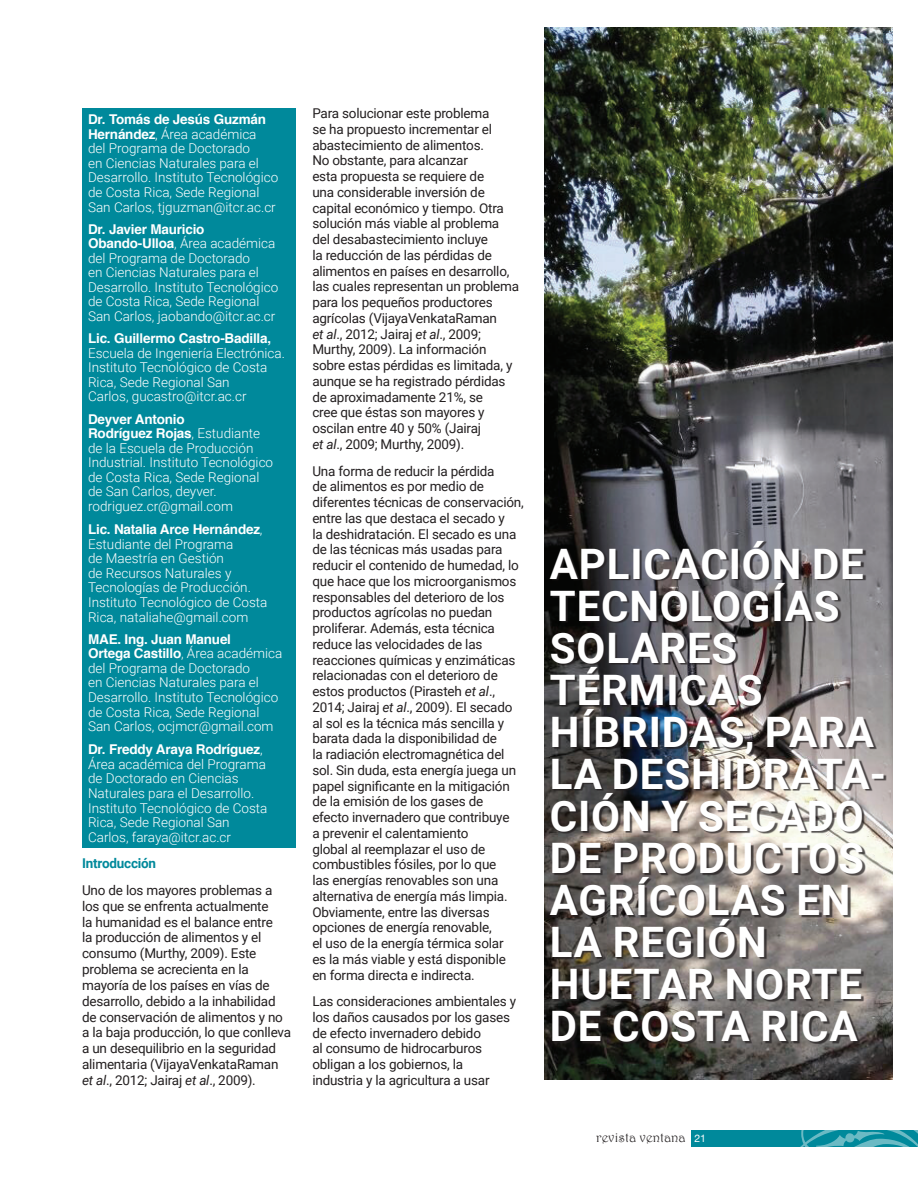
<style>
.page{position:relative;width:918px;height:1188px;background:#fff}
.page>*{position:absolute;margin:0;border:0;box-sizing:border-box;transform-origin:0 0}
.t1{font:700 42px/42px "Roboto";letter-spacing:.02em;color:#fff}
.t2{font:13.5px/15.8px "Roboto";letter-spacing:-.015em;color:#231f20}
.t3{font:300 13.5px/14.5px "Roboto";color:#fff}
.t4{font:700 13.5px/14.5px "Helvetica";letter-spacing:-.015em;color:#fff}
.t5{font:13.5px "Harrington";color:#231f20}
.t6{font:700 13.5px "Roboto";letter-spacing:-.015em;color:#00899b}
.s1{font-family:"Helvetica";font-weight:700}
.s2{font-family:"Roboto";font-weight:300}
.s3{font-style:italic}
.s4{font-family:"Helvetica Neue";font-size:10.5px;color:#fff}
</style>
<div class="page">
<div style="left:691px;top:1130px;width:227px;height:17px;background:#00899b"></div>
<svg style="left:800px;top:1130px;width:118px;height:17px"></svg>
<div style="left:82px;top:108px;width:213px;height:740px;background:#00899b"></div>
<img style="left:544px;top:27px;width:348px;height:1052px">
<div style="left:552px;top:542px;width:335px;height:502px;background:#231f20;opacity:.75"></div>
<p class="t4" style="left:88px;top:112px;width:179px">Dr. Tomás de Jesús Guzmán</p>
<p class="t3" style="left:88px;top:126px;width:192px"><span class="s1">Hernández</span>, Área académica<br>del Programa de Doctorado<br>en Ciencias Naturales para el<br>Desarrollo. Instituto Tecnológico de Costa Rica, Sede Regional<br>San Carlos, tjguzman@itcr.ac.cr</p>
<p class="t4" style="left:88px;top:222px;width:118px">Dr. Javier Mauricio</p>
<p class="t3" style="left:88px;top:236px;width:192px"><span class="s1">Obando-Ulloa</span>, Área académica del Programa de Doctorado<br>en Ciencias Naturales para el<br>Desarrollo. Instituto Tecnológico de Costa Rica, Sede Regional<br>San Carlos, jaobando@itcr.ac.cr</p>
<p class="t4" style="left:88px;top:331px;width:185px">Lic. Guillermo Castro-Badilla,</p>
<p class="t3" style="left:88px;top:345px;width:198px">Escuela de Ingeniería Electrónica.<br>Instituto Tecnológico de Costa<br>Rica, Sede Regional San<br>Carlos, gucastro@itcr.ac.cr</p>
<p class="t4" style="left:88px;top:412px;width:174px">Deyver Antonio<br>Rodríguez Rojas<span class="s2">, Estudiante</span></p>
<p class="t3" style="left:88px;top:440px;width:187px">de la Escuela de Producción<br>Industrial. Instituto Tecnológico de Costa Rica, Sede Regional de San Carlos, deyver. rodriguez.cr@gmail.com</p>
<p class="t4" style="left:88px;top:522px;width:176px">Lic. Natalia Arce Hernández<span class="s2">,</span></p>
<p class="t3" style="left:88px;top:536px;width:181px">Estudiante del Programa<br>de Maestría en Gestión<br>de Recursos Naturales y<br>Tecnologías de Producción.<br>Instituto Tecnológico de Costa<br>Rica, nataliahe@gmail.com</p>
<p class="t4" style="left:88px;top:632px;width:196px">MAE. Ing. Juan Manuel<br>Ortega Castillo<span class="s2">, Área académica</span></p>
<p class="t3" style="left:88px;top:660px;width:192px">del Programa de Doctorado<br>en Ciencias Naturales para el<br>Desarrollo. Instituto Tecnológico de Costa Rica, Sede Regional<br>San Carlos, ocjmcr@gmail.com</p>
<p class="t4" style="left:88px;top:743px;width:176px">Dr. Freddy Araya Rodríguez<span class="s2">,</span></p>
<p class="t3" style="left:88px;top:756px;width:181px">Área académica del Programa de Doctorado en Ciencias<br>Naturales para el Desarrollo.<br>Instituto Tecnológico de Costa<br>Rica, Sede Regional San<br>Carlos, faraya@itcr.ac.cr</p>
<p class="t6" style="left:82px;top:854px;width:76px">Introducción</p>
<p class="t2" style="left:82px;top:882px;width:211px">Uno de los mayores problemas a los que se enfrenta actualmente<br>la humanidad es el balance entre<br>la producción de alimentos y el consumo (Murthy, 2009). Este problema se acrecienta en la mayoría de los países en vías de desarrollo, debido a la inhabilidad de conservación de alimentos y no a la baja producción, lo que conlleva a un desequilibrio en la seguridad alimentaria (VijayaVenkataRaman <span class="s3">et al</span>., 2012; Jairaj <span class="s3">et al</span>., 2009).</p>
<p class="t2" style="left:312px;top:105px;width:208px">Para solucionar este problema<br>se ha propuesto incrementar el abastecimiento de alimentos.<br>No obstante, para alcanzar<br>esta propuesta se requiere de<br>una considerable inversión de capital económico y tiempo. Otra solución más viable al problema del desabastecimiento incluye<br>la reducción de las pérdidas de alimentos en países en desarrollo, las cuales representan un problema para los pequeños productores agrícolas (VijayaVenkataRaman<br><span class="s3">et al</span>., 2012; Jairaj <span class="s3">et al</span>., 2009;<br>Murthy, 2009). La información sobre estas pérdidas es limitada, y aunque se ha registrado pérdidas de aproximadamente 21%, se<br>cree que éstas son mayores y oscilan entre 40 y 50% (Jairaj<br><span class="s3">et al</span>., 2009; Murthy, 2009).</p>
<p class="t2" style="left:312px;top:462px;width:213px">Una forma de reducir la pérdida<br>de alimentos es por medio de diferentes técnicas de conservación, entre las que destaca el secado y<br>la deshidratación. El secado es una de las técnicas más usadas para reducir el contenido de humedad, lo que hace que los microorganismos responsables del deterioro de los productos agrícolas no puedan proliferar. Además, esta técnica reduce las velocidades de las reacciones químicas y enzimáticas relacionadas con el deterioro de estos productos (Pirasteh <span class="s3">et al</span>.,<br>2014; Jairaj <span class="s3">et al</span>., 2009). El secado al sol es la técnica más sencilla y barata dada la disponibilidad de<br>la radiación electromagnética del sol. Sin duda, esta energía juega un papel significante en la mitigación de la emisión de los gases de<br>efecto invernadero que contribuye<br>a prevenir el calentamiento<br>global al reemplazar el uso de combustibles fósiles, por lo que<br>las energías renovables son una alternativa de energía más limpia.<br>Obviamente, entre las diversas opciones de energía renovable,<br>el uso de la energía térmica solar<br>es la más viable y está disponible<br>en forma directa e indirecta.</p>
<p class="t2" style="left:312px;top:993px;width:205px">Las consideraciones ambientales y los daños causados por los gases de efecto invernadero debido<br>al consumo de hidrocarburos obligan a los gobiernos, la industria y la agricultura a usar</p>
<h1 class="t1" style="left:550px;top:541px;width:338px">APLICACIÓN DE<br>TECNOLOGÍAS<br>SOLARES<br>TÉRMICAS<br>HÍBRIDAS, PARA<br>LA DESHIDRATA-<br>CIÓN Y SECADO<br>DE PRODUCTOS<br>AGRÍCOLAS EN<br>LA REGIÓN<br>HUETAR NORTE<br>DE COSTA RICA</h1>
<p class="t5" style="left:596px;top:1129px;width:111px">revista ventana <span class="s4">21</span></p>
</div>
